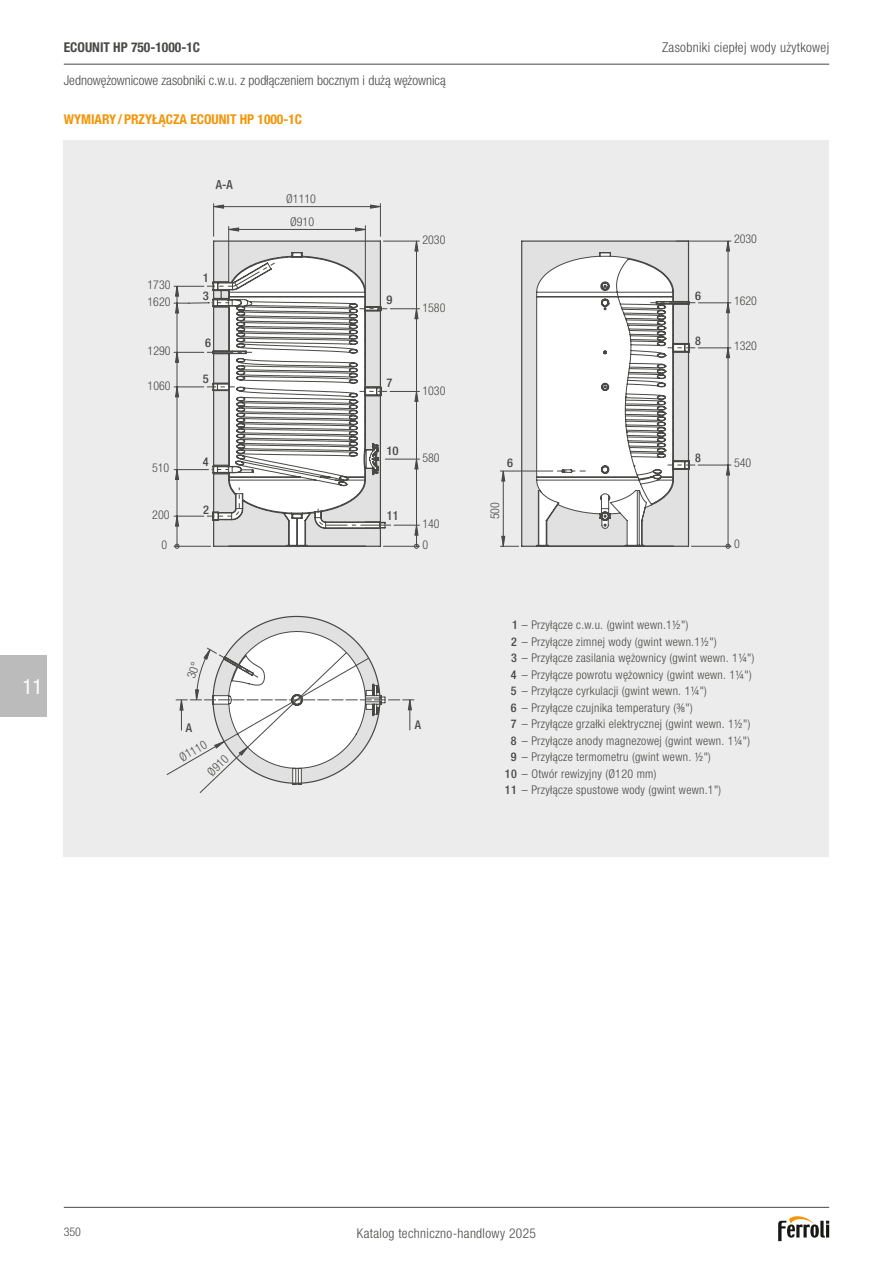
<style>
.page{position:relative;width:893px;height:1263px;background:#fff}
.page>*{position:absolute;margin:0;border:0;box-sizing:border-box;transform-origin:0 0}
.t1{font:condensed 21px "Helvetica Neue LTW1 G";color:#fff}
.t2{font:300 condensed 13.5px "Helvetica Neue LTW1 G";color:#484846}
.t3{font:300 condensed 13.5px "Helvetica Neue LTW1 G";letter-spacing:.025em;color:#484846}
.t4{font:700 condensed 13.5px "Helvetica Neue LTW1 G";color:#f39507}
.t5{font:700 condensed 13.5px "Helvetica Neue LTW1 G";color:#484846}
.t6{font:500 condensed 12.6px "Helvetica Neue LTW1 G";color:#484846;scale:.96 1}
.t7{font:500 condensed 12.45px "Helvetica Neue LTW1 G";color:#484846;scale:.96 1}
.t8{font:300 condensed 12.15px "Helvetica Neue LTW1 G";color:#484846}
.t9{font:300 condensed 12px "Helvetica Neue LTW1 G";letter-spacing:.025em;color:#484846}
.t10{font:500 condensed 12px "Helvetica Neue LTW1 G";color:#484846}
.t11{font:500 condensed 12px "Helvetica Neue LTW1 G";color:#484846;scale:1.07 1}
.t12{font:500 condensed 12px "Helvetica Neue LTW1 G";color:#484846;scale:1.04 1}
.t13{font:500 condensed 12px "Helvetica Neue LTW1 G";color:#484846;scale:1.05 1}
.t14{font:500 condensed 12px "Helvetica Neue LTW1 G";color:#484846;scale:1.06 1}
.s1{font-weight:500}
</style>
<div class="page">
<hr style="left:64px;top:1207px;width:765px;height:1px;background:#484846">
<svg style="left:778px;top:1216px;width:51px;height:25px"></svg>
<hr style="left:64px;top:64px;width:765px;height:1px;background:#484846">
<div style="left:0;top:656px;width:47px;height:61px;background:#bbb"></div>
<div style="left:64px;top:140px;width:765px;height:717px;background:#ececec"></div>
<svg style="left:175px;top:244px;width:555px;height:305px"></svg>
<hr style="left:174px;top:546px;width:37px;height:1px;background:#484846">
<hr style="left:174px;top:516px;width:30px;height:1px;background:#484846">
<hr style="left:177px;top:516px;width:1px;height:30px;background:#484846">
<hr style="left:174px;top:387px;width:30px;height:1px;background:#484846">
<hr style="left:174px;top:352px;width:30px;height:1px;background:#484846">
<hr style="left:174px;top:469px;width:35px;height:1px;background:#484846">
<hr style="left:691px;top:546px;width:40px;height:1px;background:#484846">
<hr style="left:698px;top:465px;width:33px;height:1px;background:#484846">
<hr style="left:728px;top:465px;width:1px;height:81px;background:#484846">
<hr style="left:698px;top:348px;width:33px;height:1px;background:#484846">
<hr style="left:698px;top:303px;width:33px;height:1px;background:#484846">
<hr style="left:676px;top:241px;width:55px;height:1px;background:#484846">
<hr style="left:214px;top:546px;width:166px;height:1px;background:#484846">
<hr style="left:213px;top:241px;width:1px;height:305px;background:#484846">
<hr style="left:214px;top:240px;width:166px;height:2px;background:#484846">
<svg style="left:318px;top:535px;width:101px;height:12px"></svg>
<hr style="left:522px;top:546px;width:166px;height:1px;background:#484846">
<hr style="left:521px;top:241px;width:1px;height:305px;background:#484846">
<hr style="left:522px;top:240px;width:166px;height:2px;background:#484846">
<svg style="left:536px;top:535px;width:159px;height:12px"></svg>
<svg style="left:175px;top:241px;width:554px;height:294px"></svg>
<svg style="left:214px;top:205px;width:166px;height:26px"></svg>
<svg style="left:500px;top:472px;width:19px;height:75px"></svg>
<svg style="left:414px;top:459px;width:4px;height:10px"></svg>
<hr style="left:228px;top:226px;width:1px;height:57px;background:#484846">
<hr style="left:223px;top:206px;width:149px;height:1px;background:#484846">
<hr style="left:236px;top:229px;width:123px;height:1px;background:#484846">
<hr style="left:365px;top:226px;width:1px;height:66px;background:#484846">
<hr style="left:380px;top:204px;width:1px;height:32px;background:#484846">
<hr style="left:213px;top:204px;width:1px;height:32px;background:#484846">
<hr style="left:500px;top:471px;width:53px;height:1px;background:#484846">
<svg style="left:167px;top:615px;width:248px;height:178px"></svg>
<p class="t5" style="left:64px;top:39px;width:138px">ECOUNIT HP 750-1000-1C</p>
<p class="t2" style="left:64px;top:72px;width:384px">Jednowężownicowe zasobniki c.w.u. z podłączeniem bocznym i dużą wężownicą</p>
<p class="t4" style="left:64px;top:112px;width:240px">WYMIARY/PRZYŁĄCZA ECOUNIT HP 1000-1C</p>
<p class="t6" style="left:216px;top:176px;width:19px">A-A</p>
<p class="t8" style="left:286px;top:192px;width:31px">Ø1110</p>
<p class="t8" style="left:290px;top:214px;width:25px">Ø910</p>
<p class="t8" style="left:422px;top:233px;width:25px">2030</p>
<p class="t8" style="left:148px;top:278px;width:25px">1730</p>
<p class="t14" style="left:203px;top:270px;width:7px">1</p>
<p class="t8" style="left:148px;top:295px;width:25px">1620</p>
<p class="t8" style="left:148px;top:344px;width:25px">1290</p>
<p class="t13" style="left:203px;top:288px;width:7px">3</p>
<p class="t10" style="left:205px;top:336px;width:7px">6</p>
<p class="t10" style="left:386px;top:292px;width:7px">9</p>
<p class="t8" style="left:422px;top:300px;width:25px">1580</p>
<p class="t8" style="left:148px;top:378px;width:25px">1060</p>
<p class="t12" style="left:203px;top:371px;width:7px">5</p>
<p class="t10" style="left:386px;top:375px;width:7px">7</p>
<p class="t8" style="left:422px;top:383px;width:25px">1030</p>
<p class="t8" style="left:152px;top:460px;width:19px">510</p>
<p class="t10" style="left:203px;top:455px;width:7px">4</p>
<p class="t11" style="left:386px;top:443px;width:13px">10</p>
<p class="t8" style="left:422px;top:451px;width:19px">580</p>
<p class="t8" style="left:152px;top:508px;width:19px">200</p>
<p class="t10" style="left:203px;top:502px;width:7px">2</p>
<p class="t7" style="left:387px;top:508px;width:13px">11</p>
<p class="t8" style="left:422px;top:517px;width:19px">140</p>
<p class="t8" style="left:162px;top:538px;width:7px">0</p>
<p class="t8" style="left:422px;top:538px;width:7px">0</p>
<h1 class="t1" style="left:22px;top:674px;width:22px">11</h1>
<p class="t10" style="left:186px;top:720px;width:8px">A</p>
<p class="t10" style="left:415px;top:717px;width:8px">A</p>
<p class="t8" style="left:177px;top:752px;width:31px;rotate:-30deg">Ø1110</p>
<p class="t8" style="left:204px;top:768px;width:25px;rotate:-44deg">Ø910</p>
<p class="t3" style="left:662px;top:40px;width:169px">Zasobniki ciepłej wody użytkowej</p>
<p class="t10" style="left:507px;top:456px;width:7px">6</p>
<p class="t8" style="left:488px;top:519px;width:19px;rotate:-90deg">500</p>
<p class="t10" style="left:695px;top:288px;width:7px">6</p>
<p class="t10" style="left:695px;top:333px;width:7px">8</p>
<p class="t8" style="left:734px;top:232px;width:25px">2030</p>
<p class="t8" style="left:734px;top:293px;width:25px">1620</p>
<p class="t8" style="left:734px;top:338px;width:25px">1320</p>
<p class="t10" style="left:695px;top:450px;width:7px">8</p>
<p class="t8" style="left:734px;top:456px;width:19px">540</p>
<p class="t8" style="left:734px;top:537px;width:7px">0</p>
<p class="t9" style="left:512px;top:618px;width:178px"><span class="s1">1</span> – Przyłącze c.w.u. (gwint wewn.1½")</p>
<p class="t9" style="left:511px;top:635px;width:207px"><span class="s1">2</span> – Przyłącze zimnej wody (gwint wewn.1½")</p>
<p class="t9" style="left:511px;top:651px;width:245px"><span class="s1">3</span> – Przyłącze zasilania wężownicy (gwint wewn. 1¼")</p>
<p class="t9" style="left:511px;top:668px;width:242px"><span class="s1">4</span> – Przyłącze powrotu wężownicy (gwint wewn. 1¼")</p>
<p class="t9" style="left:511px;top:684px;width:198px"><span class="s1">5</span> – Przyłącze cyrkulacji (gwint wewn. 1¼")</p>
<p class="t9" style="left:511px;top:701px;width:183px"><span class="s1">6</span> – Przyłącze czujnika temperatury (3/8 ")</p>
<p class="t9" style="left:511px;top:717px;width:241px"><span class="s1">7</span> – Przyłącze grzałki elektrycznej (gwint wewn. 1½")</p>
<p class="t9" style="left:511px;top:734px;width:241px"><span class="s1">8</span> – Przyłącze anody magnezowej (gwint wewn. 1¼")</p>
<p class="t9" style="left:511px;top:750px;width:202px"><span class="s1">9</span> – Przyłącze termometru (gwint wewn. ½")</p>
<p class="t9" style="left:505px;top:767px;width:153px"><span class="s1">10</span> – Otwór rewizyjny (Ø120 mm)</p>
<p class="t9" style="left:505px;top:783px;width:218px"><span class="s1">11</span> – Przyłącze spustowe wody (gwint wewn.1")</p>
<p class="t9" style="left:64px;top:1225px;width:19px">350</p>
<p class="t3" style="left:357px;top:1225px;width:181px">Katalog techniczno-handlowy 2025</p>
</div>
